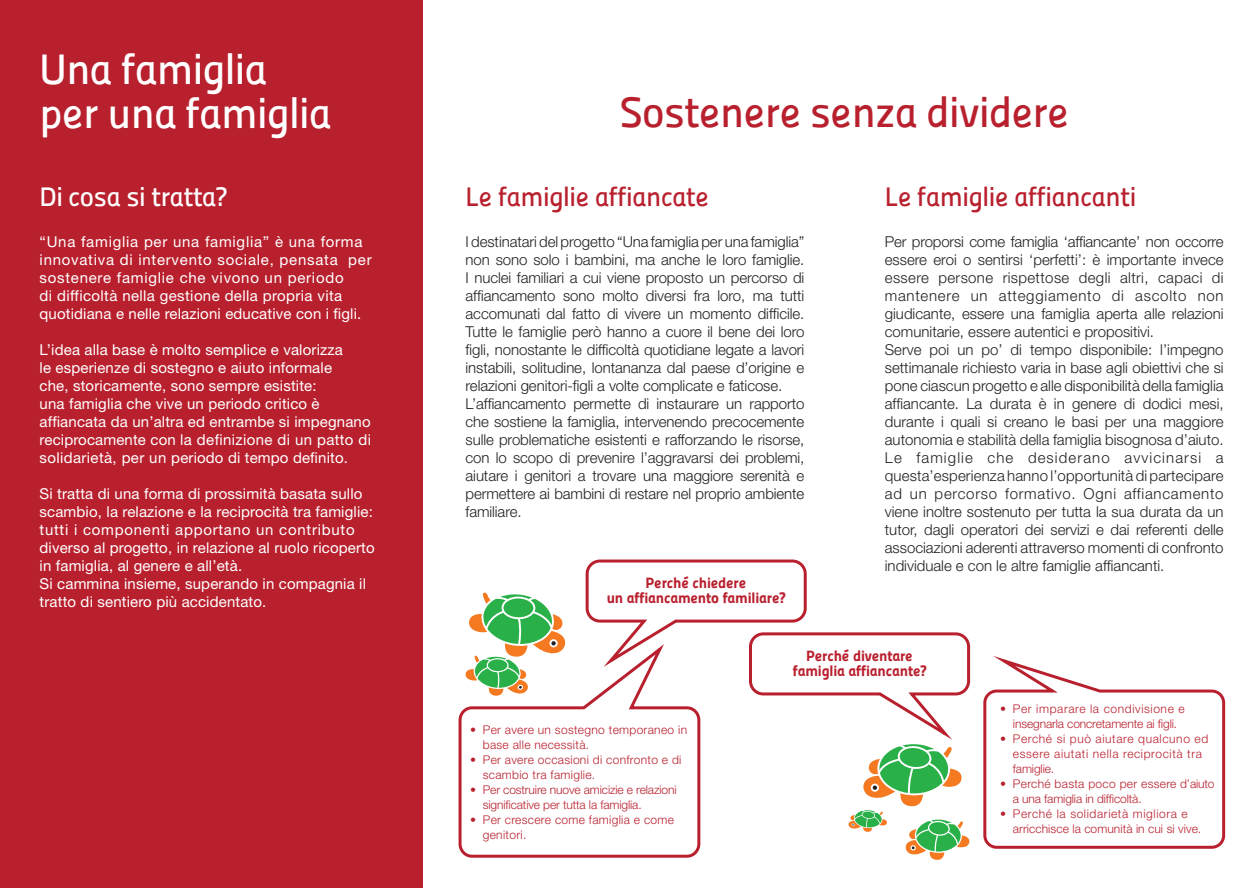
<style>
.page{position:relative;width:1258px;height:888px;background:#fff}
.page>*{position:absolute;margin:0;border:0;box-sizing:border-box;transform-origin:0 0}
.t1{font:42.9px/43.7px "Panefresco 600 wt";letter-spacing:-.015em;color:#fff}
.t2{font:42.9px "Panefresco 600 wt";letter-spacing:-.015em;color:#b9202e}
.t3{font:27px "Panefresco 600 wt";letter-spacing:-.015em;color:#b9202e}
.t4{font:27px "Panefresco 600 wt";letter-spacing:-.015em;color:#fff}
.t5{font:300 15px/18px "Helvetica Neue";color:#231f20}
.t6{font:15px/18px "Helvetica Neue";letter-spacing:.01em;color:#fff}
.t7{font:15px/18px "Helvetica Neue";letter-spacing:.05em;color:#fff}
.t8{font:15px/15px "Panefresco 999 wt";letter-spacing:-.015em;color:#b9202e;text-align:center}
.t9{font:300 12px/15px "Helvetica Neue";letter-spacing:-.01em;color:#b9202e}
.t10{font:300 12px/15px "Helvetica Neue";letter-spacing:.025em;color:#b9202e}
.t11{font:300 12px/15px "Helvetica Neue";letter-spacing:.05em;color:#b9202e}
.t12{font:300 12px/15px "Helvetica Neue";letter-spacing:.005em;color:#b9202e}
</style>
<div class="page">
<div style="left:0;top:0;width:423px;height:888px;background:#b9202e"></div>
<svg style="left:458px;top:641px;width:126px;height:217px"></svg>
<svg style="left:983px;top:656px;width:243px;height:193px"></svg>
<svg style="left:465px;top:592px;width:100px;height:104px"></svg>
<svg style="left:584px;top:559px;width:387px;height:301px"></svg>
<h1 class="t1" style="left:40px;top:45px;width:293px">Una famiglia per una famiglia</h1>
<h2 class="t4" style="left:40px;top:177px;width:188px">Di cosa si tratta?</h2>
<p class="t7" style="left:40px;top:232px;width:334px">“Una famiglia per una famiglia” è una forma innovativa di intervento sociale, pensata per sostenere famiglie che vivono un periodo<br>di difficoltà nella gestione della propria vita quotidiana e nelle relazioni educative con i figli.</p>
<p class="t6" style="left:40px;top:340px;width:333px">L’idea alla base è molto semplice e valorizza<br>le esperienze di sostegno e aiuto informale<br>che, storicamente, sono sempre esistite:<br>una famiglia che vive un periodo critico è affiancata da un’altra ed entrambe si impegnano reciprocamente con la definizione di un patto di solidarietà, per un periodo di tempo definito.</p>
<p class="t6" style="left:40px;top:484px;width:337px">Si tratta di una forma di prossimità basata sullo scambio, la relazione e la reciprocità tra famiglie: tutti i componenti apportano un contributo diverso al progetto, in relazione al ruolo ricoperto in famiglia, al genere e all’età.<br>Si cammina insieme, superando in compagnia il tratto di sentiero più accidentato.</p>
<h1 class="t2" style="left:620px;top:79px;width:451px">Sostenere senza dividere</h1>
<h2 class="t3" style="left:466px;top:177px;width:245px">Le famiglie affiancate</h2>
<h2 class="t3" style="left:885px;top:177px;width:253px">Le famiglie affiancanti</h2>
<p class="t5" style="left:885px;top:232px;width:340px">Per proporsi come famiglia ‘affiancante’ non occorre essere eroi o sentirsi ‘perfetti’: è importante invece essere persone rispettose degli altri, capaci di mantenere un atteggiamento di ascolto non giudicante, essere una famiglia aperta alle relazioni comunitarie, essere autentici e propositivi.<br>Serve poi un po’ di tempo disponibile: l’impegno settimanale richiesto varia in base agli obiettivi che si pone ciascun progetto e alle disponibilità della famiglia affiancante. La durata è in genere di dodici mesi, durante i quali si creano le basi per una maggiore autonomia e stabilità della famiglia bisognosa d’aiuto.<br>Le famiglie che desiderano avvicinarsi a questa’esperienza hanno l’opportunità di partecipare ad un percorso formativo. Ogni affiancamento viene inoltre sostenuto per tutta la sua durata da un tutor, dagli operatori dei servizi e dai referenti delle associazioni aderenti attraverso momenti di confronto individuale e con le altre famiglie affiancanti.</p>
<p class="t5" style="left:466px;top:232px;width:340px">I destinatari del progetto “Una famiglia per una famiglia” non sono solo i bambini, ma anche le loro famiglie.<br>I nuclei familiari a cui viene proposto un percorso di affiancamento sono molto diversi fra loro, ma tutti accomunati dal fatto di vivere un momento difficile.<br>Tutte le famiglie però hanno a cuore il bene dei loro figli, nonostante le difficoltà quotidiane legate a lavori instabili, solitudine, lontananza dal paese d’origine e relazioni genitori-figli a volte complicate e faticose.<br>L’affiancamento permette di instaurare un rapporto che sostiene la famiglia, intervenendo precocemente sulle problematiche esistenti e rafforzando le risorse, con lo scopo di prevenire l’aggravarsi dei problemi, aiutare i genitori a trovare una maggiore serenità e permettere ai bambini di restare nel proprio ambiente familiare.</p>
<p class="t8" style="left:607px;top:574px;width:180px">Perché chiedere<br>un affiancamento familiare?</p>
<p class="t10" style="left:483px;top:722px;width:206px;text-indent:-13px">• Per avere un sostegno temporaneo in base alle necessità.</p>
<p class="t10" style="left:483px;top:752px;width:200px;text-indent:-13px">• Per avere occasioni di confronto e di scambio tra famiglie.</p>
<p class="t9" style="left:483px;top:782px;width:195px;text-indent:-13px">• Per costruire nuove amicizie e relazioni significative per tutta la famiglia.</p>
<p class="t10" style="left:483px;top:812px;width:193px;text-indent:-13px">• Per crescere come famiglia e come genitori.</p>
<p class="t8" style="left:793px;top:647px;width:135px">Perché diventare famiglia affiancante?</p>
<p class="t9" style="left:1000px;top:701px;width:186px;text-align:center">• Per imparare la condivisione e insegnarla concretamente ai figli.</p>
<p class="t11" style="left:1013px;top:731px;width:197px;text-indent:-13px">• Perché si può aiutare qualcuno ed essere aiutati nella reciprocità tra famiglie.</p>
<p class="t9" style="left:1013px;top:776px;width:203px;text-indent:-13px">• Perché basta poco per essere d’aiuto a una famiglia in difficoltà.</p>
<p class="t12" style="left:1013px;top:806px;width:190px;text-indent:-13px">• Perché la solidarietà migliora e arricchisce la comunità in cui si vive.</p>
</div>
